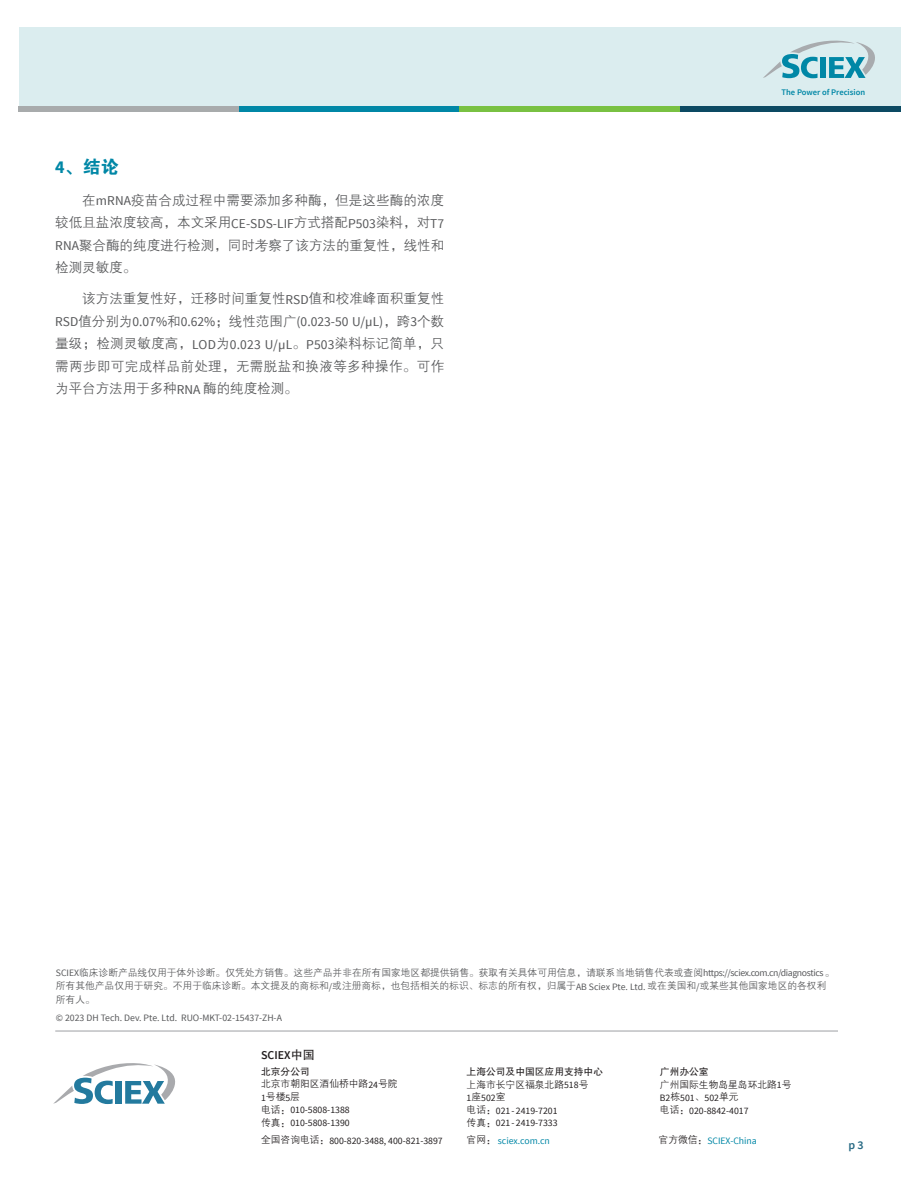
<style>
.page{position:relative;width:918px;height:1188px;background:#fff}
.page>*{position:absolute;margin:0;border:0;box-sizing:border-box;transform-origin:0 0}
.t1{font:18px "FZDHTK GBK1 0";color:#0087a6}
.t2{font:13.5px/22.5px "FZZDXK GBK1 0";letter-spacing:.005em;color:#57585a;text-align:justify}
.t3{font:13.5px "Source Sans Pro";color:#57585a}
.t4{font:600 12px "Source Sans Pro";color:#231f20}
.t5{font:600 12px "Source Sans Pro";color:#266983}
.t6{font:9.75px/13.5px "FZZDXK GBK1 0";color:#57585a}
.t7{font:9.75px/12.8px "Source Sans Pro";color:#231f20}
.t8{font:9.75px/12.8px "FZZDXK GBK1 0";color:#231f20}
.t9{font:9.75px "Source Sans Pro";color:#57585a}
.t10{font:9.75px "Source Sans Pro";color:#0087a6}
.t11{font:9.75px "FZHTK GBK1 0";color:#231f20}
.t12{font:600 8.55px "Source Sans Pro";color:#0087a6}
.s1{font-family:"Source Sans Pro";font-weight:700}
.s2{font-family:"Source Sans Pro"}
.s3{font-family:"FZZDXK GBK1 0"}
.s4{font-family:"FZHTK GBK1 0";font-weight:400}
.s5{font-family:"FZZDXK GBK1 0";color:#231f20}
</style>
<div class="page">
<div style="left:19px;top:27px;width:881px;height:84px;background:#dbedef"></div>
<div style="left:19px;top:106px;width:220px;height:5px;background:#a8abac"></div>
<div style="left:239px;top:106px;width:220px;height:5px;background:#0087a6"></div>
<div style="left:459px;top:106px;width:221px;height:5px;background:#79c142"></div>
<div style="left:680px;top:106px;width:220px;height:5px;background:#0c4a63"></div>
<svg style="left:763px;top:41px;width:112px;height:37px"></svg>
<hr style="left:55px;top:1031px;width:783px;height:1px;background:#bebfc2">
<svg style="left:53px;top:1063px;width:122px;height:41px"></svg>
<h1 class="t1" style="left:55px;top:157px;width:65px"><span class="s1">4</span>、结论</h1>
<p class="t2" style="left:55px;top:189px;width:390px;text-indent:27px">在<span class="s2">mRNA</span>疫苗合成过程中需要添加多种酶，但是这些酶的浓度较低且盐浓度较高，本文采用<span class="s2">CE-SDS-LIF</span>方式搭配<span class="s2">P503</span>染料，对<span class="s2">T7<br>RNA</span>聚合酶的纯度进行检测，同时考察了该方法的重复性，线性和检测灵敏度。</p>
<p class="t2" style="left:82px;top:288px;width:363px">该方法重复性好，迁移时间重复性<span class="s2">RSD</span>值和校准峰面积重复性</p>
<p class="t3" style="left:55px;top:314px;width:390px">RSD<span class="s3">值分别为</span>0.07%<span class="s3">和</span>0.62%<span class="s3">；线性范围广</span>(0.023-50 U/µL)<span class="s3">，跨</span>3<span class="s3">个数</span></p>
<p class="t2" style="left:55px;top:333px;width:390px">量级；检测灵敏度高，<span class="s2">LOD</span>为<span class="s2">0.023 U/µL</span>。<span class="s2">P503</span>染料标记简单，只需两步即可完成样品前处理，无需脱盐和换液等多种操作。可作为平台方法用于多种<span class="s2">RNA</span> 酶的纯度检测。</p>
<p class="t12" style="left:782px;top:86px;width:85px">The Power of Precision</p>
<p class="t6" style="left:56px;top:966px;width:780px"><span class="s2">SCIEX</span>临床诊断产品线仅用于体外诊断。仅凭处方销售。这些产品并非在所有国家地区都提供销售。获取有关具体可用信息，请联系当地销售代表或查阅<span class="s2">https://sciex.com.cn/diagnostics</span> 。所有其他产品仅用于研究。不用于临床诊断。本文提及的商标和<span class="s2">/</span>或注册商标，也包括相关的标识、标志的所有权，归属于<span class="s2">AB Sciex Pte. Ltd.</span> 或在美国和<span class="s2">/</span>或某些其他国家地区的各权利所有人。</p>
<p class="t9" style="left:56px;top:1012px;width:228px">© 2023 DH Tech. Dev. Pte. Ltd. RUO-MKT-02-15437-ZH-A</p>
<p class="t4" style="left:261px;top:1048px;width:55px">SCIEX<span class="s4">中国</span></p>
<p class="t11" style="left:261px;top:1066px;width:50px">北京分公司</p>
<p class="t8" style="left:261px;top:1078px;width:138px">北京市朝阳区酒仙桥中路<span class="s2">24</span>号院<br><span class="s2">1</span>号楼<span class="s2">5</span>层</p>
<p class="t7" style="left:261px;top:1104px;width:90px"><span class="s3">电话：</span>010-5808-1388<span class="s3">传真：</span>010-5808-1390</p>
<p class="t11" style="left:467px;top:1066px;width:138px">上海公司及中国区应用支持中心</p>
<p class="t8" style="left:467px;top:1078px;width:123px">上海市长宁区福泉北路<span class="s2">518</span>号</p>
<p class="t7" style="left:467px;top:1091px;width:93px">1<span class="s3">座</span>502<span class="s3">室<br>电话：</span>021 - 2419-7201<span class="s3">传真：</span>021 - 2419-7333</p>
<p class="t11" style="left:660px;top:1066px;width:50px">广州办公室</p>
<p class="t8" style="left:660px;top:1078px;width:133px">广州国际生物岛星岛环北路<span class="s2">1</span>号</p>
<p class="t7" style="left:660px;top:1091px;width:90px">B2<span class="s3">栋</span>501<span class="s3">、</span>502<span class="s3">单元电话：</span>020-8842-4017</p>
<p class="t7" style="left:261px;top:1134px;width:183px"><span class="s3">全国咨询电话：</span>800-820-3488, 400-821-3897</p>
<p class="t10" style="left:467px;top:1134px;width:85px"><span class="s5">官网：</span> sciex.com.cn</p>
<p class="t10" style="left:659px;top:1134px;width:100px"><span class="s5">官方微信：</span>SCIEX-China</p>
<p class="t5" style="left:848px;top:1137px;width:17px">p 3</p>
</div>
